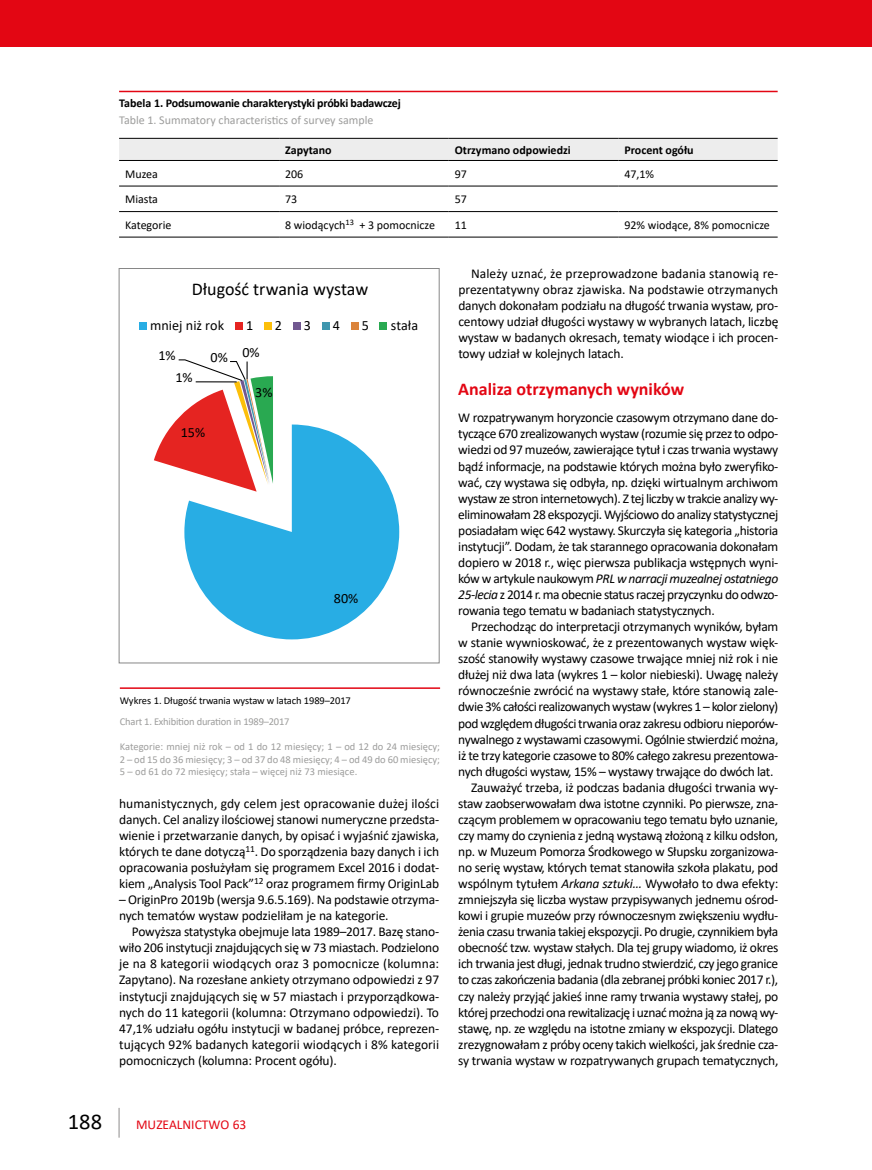
<style>
.page{position:relative;width:872px;height:1170px;background:#fff}
.page>*{position:absolute;margin:0;border:0;box-sizing:border-box;transform-origin:0 0}
.t1{font:22.5px "Calibri";color:#000}
.t2{font:700 18px "Calibri";color:#e30613}
.t3{font:18px "Calibri";color:#000}
.t4{font:14.1px "Calibri";color:#000}
.t5{font:13.5px/16px "Calibri";letter-spacing:-.025em;color:#000;text-align:justify}
.t6{font:13.5px "Calibri";color:#e30613}
.t7{font:700 12px "Calibri";letter-spacing:-.015em;color:#000}
.t8{font:12px "Calibri";color:#000}
.t9{font:12px "Calibri";color:#9d9d9c}
.t10{font:10.5px/12.6px "Calibri";color:#9d9d9c;text-align:justify}
.t11{font:10.5px "Calibri";letter-spacing:-.01em;color:#000}
.t12{font:10.5px "Calibri";letter-spacing:-.02em;color:#9d9d9c}
.s1{font-style:italic}
</style>
<div class="page">
<hr style="left:118px;top:1107px;width:2px;height:30px;background:#b3b2b2">
<div style="left:0;top:0;width:872px;height:47px;background:#e30613"></div>
<hr style="left:119px;top:91px;width:658px;height:1px;background:#e30613">
<div style="left:119px;top:139px;width:658px;height:21px;background:#ededed"></div>
<hr style="left:119px;top:186px;width:160px;height:1px;background:#000">
<hr style="left:119px;top:211px;width:160px;height:1px;background:#000">
<hr style="left:119px;top:237px;width:160px;height:1px;background:#000">
<hr style="left:119px;top:138px;width:160px;height:1px;background:#000">
<hr style="left:279px;top:138px;width:170px;height:1px;background:#000">
<hr style="left:449px;top:138px;width:169px;height:1px;background:#000">
<hr style="left:618px;top:138px;width:159px;height:1px;background:#000">
<hr style="left:119px;top:160px;width:160px;height:1px;background:#000">
<hr style="left:279px;top:160px;width:170px;height:1px;background:#000">
<hr style="left:449px;top:160px;width:169px;height:1px;background:#000">
<hr style="left:618px;top:160px;width:159px;height:1px;background:#000">
<hr style="left:279px;top:186px;width:170px;height:1px;background:#000">
<hr style="left:449px;top:186px;width:169px;height:1px;background:#000">
<hr style="left:618px;top:186px;width:159px;height:1px;background:#000">
<hr style="left:279px;top:211px;width:170px;height:1px;background:#000">
<hr style="left:449px;top:211px;width:169px;height:1px;background:#000">
<hr style="left:618px;top:211px;width:159px;height:1px;background:#000">
<hr style="left:279px;top:237px;width:170px;height:1px;background:#000">
<hr style="left:449px;top:237px;width:169px;height:1px;background:#000">
<hr style="left:618px;top:237px;width:159px;height:1px;background:#000">
<svg style="left:139px;top:322px;width:261px;height:318px"></svg>
<div style="left:119px;top:268px;width:320px;height:395px;border:1px solid #878787"></div>
<hr style="left:120px;top:687px;width:320px;height:1px;background:#e30613">
<p class="t7" style="left:119px;top:95px;width:283px">Tabela 1. Podsumowanie charakterystyki próbki badawczej</p>
<p class="t9" style="left:119px;top:111px;width:256px">Table 1. Summatory characteristics of survey sample</p>
<p class="t7" style="left:285px;top:141px;width:48px">Zapytano</p>
<p class="t7" style="left:455px;top:141px;width:118px">Otrzymano odpowiedzi</p>
<p class="t7" style="left:624px;top:141px;width:71px">Procent ogółu</p>
<p class="t8" style="left:125px;top:165px;width:34px">Muzea</p>
<p class="t8" style="left:285px;top:165px;width:20px">206</p>
<p class="t8" style="left:455px;top:165px;width:14px">97</p>
<p class="t8" style="left:624px;top:165px;width:31px">47,1%</p>
<p class="t8" style="left:125px;top:191px;width:34px">Miasta</p>
<p class="t8" style="left:285px;top:191px;width:14px">73</p>
<p class="t8" style="left:455px;top:191px;width:14px">57</p>
<p class="t8" style="left:125px;top:216px;width:48px">Kategorie</p>
<p class="t8" style="left:285px;top:216px;width:151px">8 wiodących<sup>13</sup> + 3 pomocnicze</p>
<p class="t8" style="left:455px;top:216px;width:14px">11</p>
<p class="t8" style="left:624px;top:216px;width:147px">92% wiodące, 8% pomocnicze</p>
<h2 class="t3" style="left:192px;top:276px;width:178px">Długość trwania wystaw</h2>
<p class="t4" style="left:150px;top:316px;width:75px">mniej niż rok</p>
<p class="t4" style="left:246px;top:316px;width:9px">1</p>
<p class="t4" style="left:275px;top:316px;width:9px">2</p>
<p class="t4" style="left:304px;top:316px;width:9px">3</p>
<p class="t4" style="left:333px;top:316px;width:9px">4</p>
<p class="t4" style="left:362px;top:316px;width:9px">5</p>
<p class="t4" style="left:391px;top:316px;width:29px">stała</p>
<p class="t4" style="left:158px;top:345px;width:19px">1%</p>
<p class="t4" style="left:210px;top:345px;width:51px">0% 0%</p>
<p class="t4" style="left:255px;top:382px;width:19px">3%</p>
<p class="t4" style="left:175px;top:367px;width:19px">1%</p>
<p class="t4" style="left:181px;top:422px;width:26px">15%</p>
<p class="t4" style="left:334px;top:588px;width:26px">80%</p>
<p class="t11" style="left:120px;top:693px;width:232px">Wykres 1. Długość trwania wystaw w latach 1989–2017</p>
<p class="t12" style="left:120px;top:714px;width:171px">Chart 1. Exhibition duration in 1989–2017</p>
<p class="t10" style="left:120px;top:740px;width:322px">Kategorie: mniej niż rok – od 1 do 12 miesięcy; 1 – od 12 do 24 miesięcy; 2 – od 15 do 36 miesięcy; 3 – od 37 do 48 miesięcy; 4 – od 49 do 60 miesięcy; 5 – od 61 do 72 miesięcy; stała – więcej niż 73 miesiące.</p>
<p class="t5" style="left:119px;top:794px;width:321px">humanistycznych, gdy celem jest opracowanie dużej ilości danych. Cel analizy ilościowej stanowi numeryczne przedsta&shy;wienie i przetwarzanie danych, by opisać i wyjaśnić zjawiska, których te dane dotyczą<sup>11</sup>. Do sporządzenia bazy danych i ich opracowania posłużyłam się programem Excel 2016 i dodat&shy;kiem „Analysis Tool Pack”<sup>12</sup> oraz programem firmy OriginLab</p>
<p class="t5" style="left:119px;top:891px;width:321px">– OriginPro 2019b (wersja 9.6.5.169). Na podstawie otrzyma&shy;nych tematów wystaw podzieliłam je na kategorie.</p>
<p class="t5" style="left:119px;top:923px;width:322px;text-indent:13px">Powyższa statystyka obejmuje lata 1989–2017. Bazę stano&shy;wiło 206 instytucji znajdujących się w 73 miastach. Podzielono je na 8 kategorii wiodących oraz 3 pomocnicze (kolumna:<br>Zapytano). Na rozesłane ankiety otrzymano odpowiedzi z 97 instytucji znajdujących się w 57 miastach i przyporządkowa&shy;nych do 11 kategorii (kolumna: Otrzymano odpowiedzi). To 47,1% udziału ogółu instytucji w badanej próbce, reprezen&shy;tujących 92% badanych kategorii wiodących i 8% kategorii pomocniczych (kolumna: Procent ogółu).</p>
<h1 class="t1" style="left:68px;top:1105px;width:36px">188</h1>
<p class="t6" style="left:136px;top:1115px;width:112px">MUZEALNICTWO 63</p>
<p class="t5" style="left:458px;top:265px;width:321px;text-indent:13px">Należy uznać, że przeprowadzone badania stanowią re&shy;prezentatywny obraz zjawiska. Na podstawie otrzymanych danych dokonałam podziału na długość trwania wystaw, pro&shy;centowy udział długości wystawy w wybranych latach, liczbę wystaw w badanych okresach, tematy wiodące i ich procen&shy;towy udział w kolejnych latach.</p>
<h2 class="t2" style="left:458px;top:376px;width:227px">Analiza otrzymanych wyników</h2>
<p class="t5" style="left:458px;top:409px;width:322px">W rozpatrywanym horyzoncie czasowym otrzymano dane do&shy;tyczące 670 zrealizowanych wystaw (rozumie się przez to odpo&shy;wiedzi od 97 muzeów, zawierające tytuł i czas trwania wystawy bądź informacje, na podstawie których można było zweryfiko&shy;wać, czy wystawa się odbyła, np. dzięki wirtualnym archiwom wystaw ze stron internetowych). Z tej liczby w trakcie analizy wy&shy;eliminowałam 28 ekspozycji. Wyjściowo do analizy statystycznej posiadałam więc 642 wystawy. Skurczyła się kategoria „historia instytucji”. Dodam, że tak starannego opracowania dokonałam dopiero w 2018 r., więc pierwsza publikacja wstępnych wyni&shy;ków w artykule naukowym <span class="s1">PRL w narracji muzealnej ostatniego 25-lecia</span> z 2014 r. ma obecnie status raczej przyczynku do odwzo&shy;rowania tego tematu w badaniach statystycznych.</p>
<p class="t5" style="left:471px;top:618px;width:309px">Przechodząc do interpretacji otrzymanych wyników, byłam</p>
<p class="t5" style="left:458px;top:634px;width:321px">w stanie wywnioskować, że z prezentowanych wystaw więk-</p>
<p class="t5" style="left:458px;top:650px;width:321px">szość stanowiły wystawy czasowe trwające mniej niż rok i nie</p>
<p class="t5" style="left:458px;top:666px;width:321px">dłużej niż dwa lata (wykres 1 – kolor niebieski). Uwagę należy</p>
<p class="t5" style="left:458px;top:682px;width:321px">równocześnie zwrócić na wystawy stałe, które stanowią zale-</p>
<p class="t5" style="left:458px;top:698px;width:321px">dwie 3% całości realizowanych wystaw (wykres 1 – kolor zielony)</p>
<p class="t5" style="left:458px;top:714px;width:321px">pod względem długości trwania oraz zakresu odbioru nieporów-</p>
<p class="t5" style="left:458px;top:730px;width:321px">nywalnego z wystawami czasowymi. Ogólnie stwierdzić można,</p>
<p class="t5" style="left:458px;top:746px;width:321px">iż te trzy kategorie czasowe to 80% całego zakresu prezentowa-</p>
<p class="t5" style="left:458px;top:762px;width:317px">nych długości wystaw, 15% – wystawy trwające do dwóch lat.</p>
<p class="t5" style="left:471px;top:778px;width:309px">Zauważyć trzeba, iż podczas badania długości trwania wy-</p>
<p class="t5" style="left:458px;top:794px;width:321px">staw zaobserwowałam dwa istotne czynniki. Po pierwsze, zna-</p>
<p class="t5" style="left:458px;top:811px;width:321px">czącym problemem w opracowaniu tego tematu było uznanie,</p>
<p class="t5" style="left:458px;top:827px;width:321px">czy mamy do czynienia z jedną wystawą złożoną z kilku odsłon,</p>
<p class="t5" style="left:458px;top:843px;width:321px">np. w Muzeum Pomorza Środkowego w Słupsku zorganizowa-</p>
<p class="t5" style="left:458px;top:859px;width:321px">no serię wystaw, których temat stanowiła szkoła plakatu, pod</p>
<p class="t5" style="left:458px;top:875px;width:321px">wspólnym tytułem <span class="s1">Arkana sztuki…</span> Wywołało to dwa efekty:</p>
<p class="t5" style="left:458px;top:891px;width:321px">zmniejszyła się liczba wystaw przypisywanych jednemu ośrod-</p>
<p class="t5" style="left:458px;top:907px;width:321px">kowi i grupie muzeów przy równoczesnym zwiększeniu wydłu-</p>
<p class="t5" style="left:458px;top:923px;width:321px">żenia czasu trwania takiej ekspozycji. Po drugie, czynnikiem była</p>
<p class="t5" style="left:458px;top:939px;width:321px">obecność tzw. wystaw stałych. Dla tej grupy wiadomo, iż okres</p>
<p class="t5" style="left:458px;top:955px;width:321px">ich trwania jest długi, jednak trudno stwierdzić, czy jego granice</p>
<p class="t5" style="left:458px;top:971px;width:321px">to czas zakończenia badania (dla zebranej próbki koniec 2017 r.),</p>
<p class="t5" style="left:458px;top:987px;width:321px">czy należy przyjąć jakieś inne ramy trwania wystawy stałej, po</p>
<p class="t5" style="left:458px;top:1003px;width:321px">której przechodzi ona rewitalizację i uznać można ją za nową wy-</p>
<p class="t5" style="left:458px;top:1019px;width:321px">stawę, np. ze względu na istotne zmiany w ekspozycji. Dlatego</p>
<p class="t5" style="left:458px;top:1035px;width:321px">zrezygnowałam z próby oceny takich wielkości, jak średnie cza-</p>
<p class="t5" style="left:458px;top:1051px;width:321px">sy trwania wystaw w rozpatrywanych grupach tematycznych,</p>
</div>
